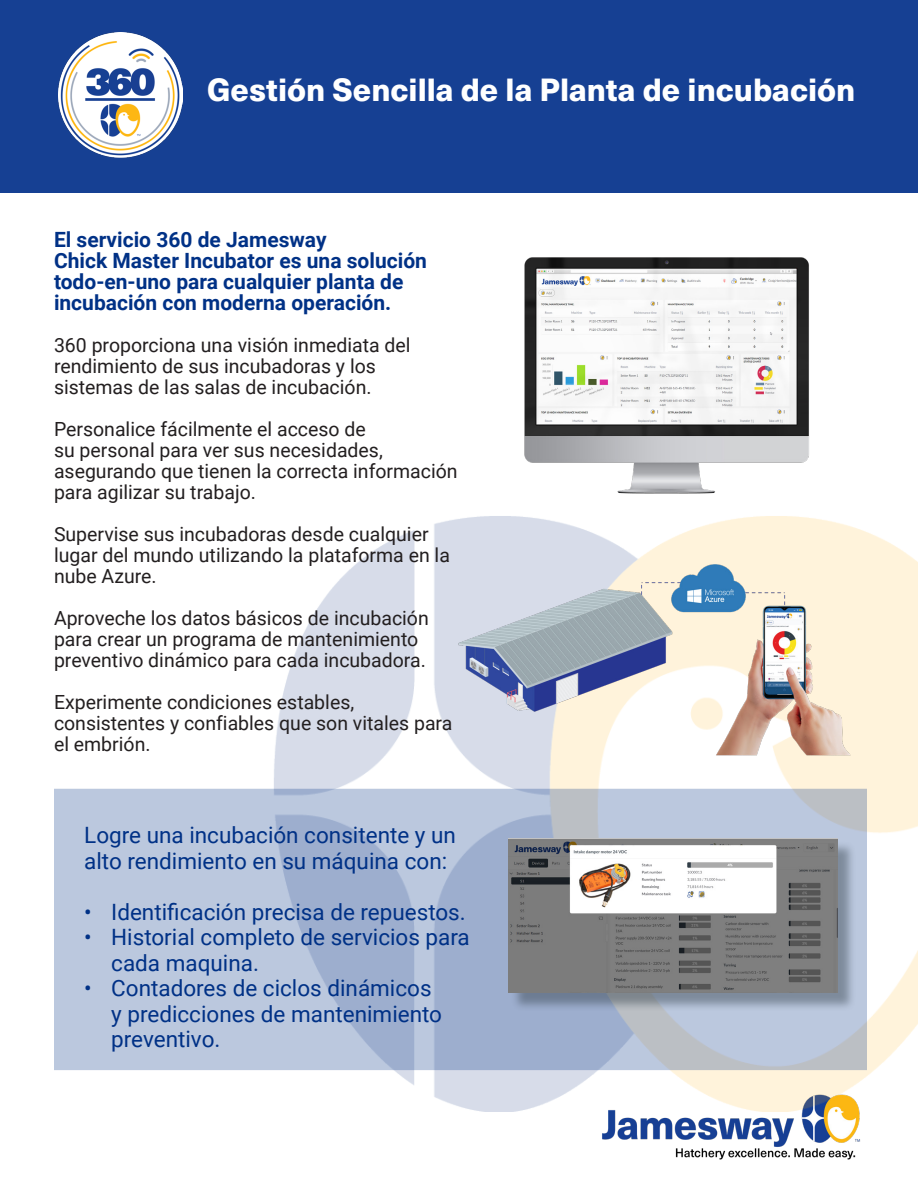
<style>
.page{position:relative;width:918px;height:1188px;background:#fff}
.page>*{position:absolute;margin:0;border:0;box-sizing:border-box;transform-origin:0 0}
.t1{font:800 31.5px "Neue Haas Unica";color:#fff}
.t2{font:22.5px/25.5px "Roboto";color:#003186}
.t3{font:700 21px/21px "Roboto";color:#003186}
.t4{font:19.5px/21px "Roboto";color:#231f20}
</style>
<div class="page">
<div style="left:0;top:0;width:918px;height:192px;background:#164093"></div>
<img style="left:602px;top:1112px;width:259px;height:48px">
<img style="left:268px;top:519px;width:650px;height:593px">
<img style="left:458px;top:257px;width:406px;height:265px">
<svg style="left:54px;top:789px;width:813px;height:281px;background:#b2c0d8"></svg>
<img style="left:58px;top:32px;width:125px;height:126px">
<img style="left:446px;top:539px;width:412px;height:237px">
<div style="left:510px;top:840px;width:346px;height:172px;background:#313e48;opacity:.44"></div>
<img style="left:508px;top:838px;width:329px;height:155px">
<p class="t1" style="left:207px;top:66px;width:650px">Gestión Sencilla de la Planta de incubación</p>
<p class="t3" style="left:54px;top:228px;width:274px">El servicio 360 de Jamesway</p>
<p class="t3" style="left:54px;top:249px;width:374px">Chick Master Incubator es una solución todo-en-uno para cualquier planta de incubación con moderna operación.</p>
<p class="t4" style="left:54px;top:334px;width:358px">360 proporciona una visión inmediata del</p>
<p class="t4" style="left:54px;top:355px;width:323px">rendimiento de sus incubadoras y los sistemas de las salas de incubación.</p>
<p class="t4" style="left:54px;top:418px;width:405px">Personalice fácilmente el acceso de<br>su personal para ver sus necesidades, asegurando que tienen la correcta información para agilizar su trabajo.</p>
<p class="t4" style="left:54px;top:523px;width:397px">Supervise sus incubadoras desde cualquier lugar del mundo utilizando la plataforma en la nube Azure.</p>
<p class="t4" style="left:54px;top:607px;width:376px">Aproveche los datos básicos de incubación para crear un programa de mantenimiento preventivo dinámico para cada incubadora.</p>
<p class="t4" style="left:54px;top:691px;width:400px">Experimente condiciones estables, consistentes y confiables que son vitales para el embrión.</p>
<p class="t2" style="left:84px;top:822px;width:373px">Logre una incubación consitente y un alto rendimiento en su máquina con:</p>
<p class="t2" style="left:84px;top:898px;width:383px">• Identificación precisa de repuestos.</p>
<p class="t2" style="left:111px;top:924px;width:360px;text-indent:-27px">• Historial completo de servicios para cada maquina.</p>
<p class="t2" style="left:111px;top:975px;width:332px;text-indent:-27px">• Contadores de ciclos dinámicos y predicciones de mantenimiento preventivo.</p>
</div>
